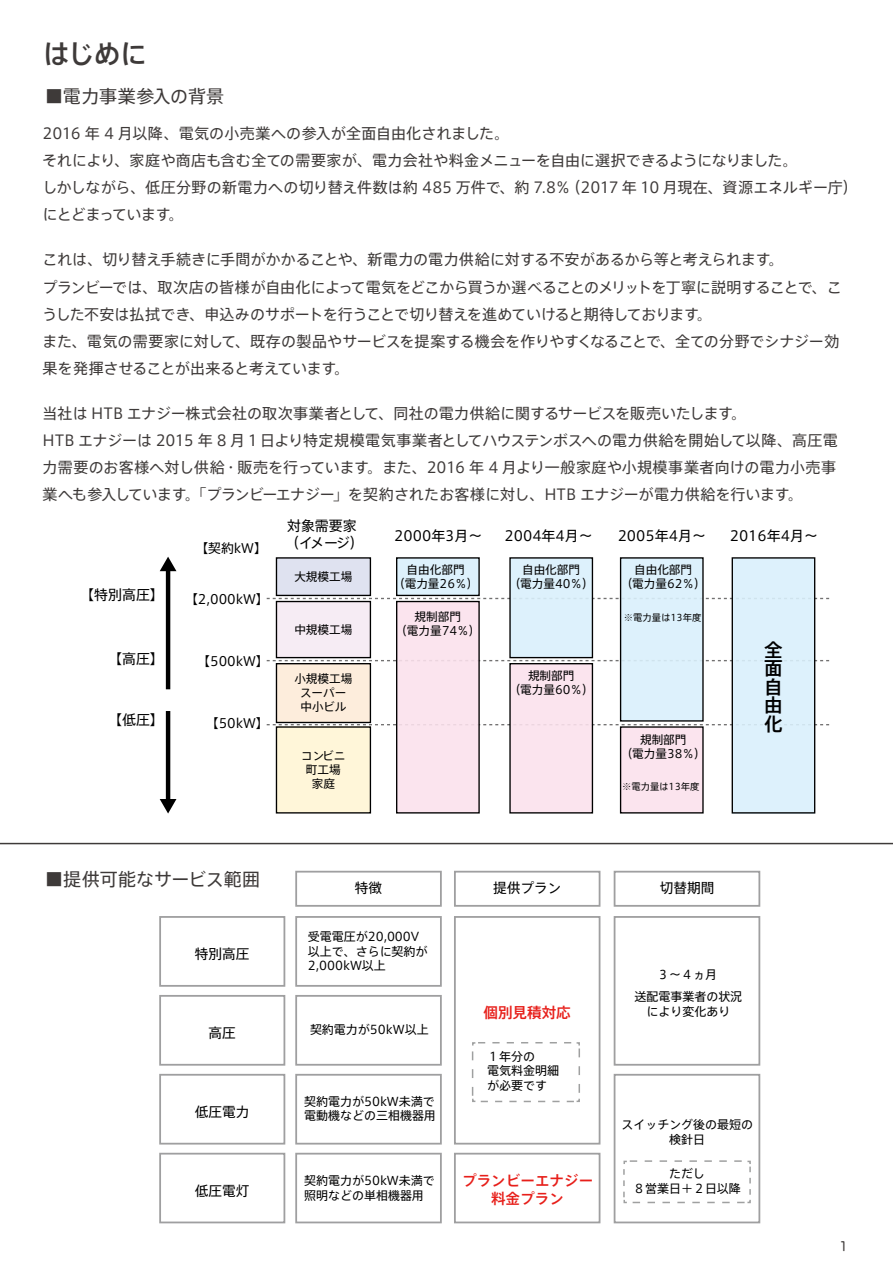
<style>
.page{position:relative;width:893px;height:1263px;background:#fff}
.page>*{position:absolute;margin:0;border:0;box-sizing:border-box;transform-origin:0 0}
.t1{font:500 27px "Axis Std";color:#3e3a39}
.t2{font:500 18.6px/18.6px "Axis Std";color:#000;text-align:justify}
.t3{font:18px "Axis Std";color:#3e3a39}
.t4{font:15px/27px "Axis Std";letter-spacing:-.01em;color:#3e3a39}
.t5{font:500 14.55px/17.5px "Axis Std";color:#e71f1a;text-align:center}
.t6{font:13.95px/16.6px "Axis Std";color:#000}
.t7{font:13.65px "Axis Std";color:#000}
.t8{font:12.9px "Axis Std";color:#000}
.t9{font:12.75px "Hira Maru Pro W4";color:#3e3a39}
.t10{font:12px/14.4px "Axis Std";color:#000}
.t11{font:11.55px/14px "Axis Std";color:#000;text-align:center}
.t12{font:9.3px "Axis Std";color:#000}
</style>
<div class="page">
<svg style="left:267px;top:598px;width:562px;height:1px"></svg>
<svg style="left:267px;top:660px;width:562px;height:1px"></svg>
<svg style="left:267px;top:724px;width:562px;height:1px"></svg>
<svg style="left:160px;top:557px;width:16px;height:132px"></svg>
<svg style="left:160px;top:711px;width:16px;height:102px"></svg>
<hr style="left:0;top:843px;width:893px;height:1px;background:#3e3a39">
<div style="left:159px;top:916px;width:126px;height:71px;border:2px solid #9f9fa0"></div>
<div style="left:159px;top:995px;width:126px;height:71px;border:2px solid #9f9fa0"></div>
<div style="left:159px;top:1074px;width:126px;height:70px;border:2px solid #9f9fa0"></div>
<div style="left:159px;top:1153px;width:126px;height:70px;border:2px solid #9f9fa0"></div>
<div style="left:295px;top:916px;width:147px;height:71px;border:2px solid #9f9fa0"></div>
<div style="left:295px;top:995px;width:147px;height:71px;border:2px solid #9f9fa0"></div>
<div style="left:295px;top:1074px;width:147px;height:70px;border:2px solid #9f9fa0"></div>
<div style="left:295px;top:1153px;width:147px;height:70px;border:2px solid #9f9fa0"></div>
<div style="left:295px;top:871px;width:147px;height:36px;border:2px solid #9f9fa0"></div>
<div style="left:454px;top:916px;width:146px;height:228px;border:2px solid #9f9fa0"></div>
<div style="left:454px;top:1153px;width:146px;height:70px;border:2px solid #9f9fa0"></div>
<svg style="left:471px;top:1042px;width:109px;height:61px"></svg>
<svg style="left:623px;top:1160px;width:128px;height:44px"></svg>
<div style="left:454px;top:871px;width:146px;height:36px;border:2px solid #9f9fa0"></div>
<div style="left:614px;top:916px;width:146px;height:150px;border:2px solid #9f9fa0"></div>
<div style="left:614px;top:1074px;width:146px;height:149px;border:2px solid #9f9fa0"></div>
<div style="left:614px;top:871px;width:146px;height:36px;border:2px solid #9f9fa0"></div>
<svg style="left:275px;top:557px;width:541px;height:257px"></svg>
<h1 class="t1" style="left:43px;top:34px;width:106px">はじめに</h1>
<p class="t3" style="left:45px;top:83px;width:181px">■電力事業参入の背景</p>
<p class="t4" style="left:43px;top:119px;width:817px">2016 年 4 月以降、電気の小売業への参入が全面自由化されました。<br>それにより、家庭や商店も含む全ての需要家が、電力会社や料金メニューを自由に選択できるようになりました。<br>しかしながら、低圧分野の新電力への切り替え件数は約 485 万件で、約 7.8％（2017 年 10 月現在、資源エネルギー庁）にとどまっています。</p>
<p class="t4" style="left:43px;top:245px;width:801px">これは、切り替え手続きに手間がかかることや、新電力の電力供給に対する不安があるから等と考えられます。<br>プランビーでは、取次店の皆様が自由化によって電気をどこから買うか選べることのメリットを丁寧に説明することで、こうした不安は払拭でき、申込みのサポートを行うことで切り替えを進めていけると期待しております。<br>また、電気の需要家に対して、既存の製品やサービスを提案する機会を作りやすくなることで、全ての分野でシナジー効果を発揮させることが出来ると考えています。</p>
<p class="t4" style="left:43px;top:398px;width:797px">当社は HTB エナジー株式会社の取次事業者として、同社の電力供給に関するサービスを販売いたします。<br>HTB エナジーは 2015 年 8 月 1 日より特定規模電気事業者としてハウステンボスへの電力供給を開始して以降、高圧電力需要のお客様へ対し供給・販売を行っています。また、2016 年 4 月より一般家庭や小規模事業者向けの電力小売事業へも参入しています。「プランビーエナジー」を契約されたお客様に対し、HTB エナジーが電力供給を行います。</p>
<p class="t8" style="left:195px;top:538px;width:73px">【契約kW】</p>
<p class="t6" style="left:285px;top:516px;width:80px">対象需要家（イメージ）</p>
<p class="t6" style="left:394px;top:526px;width:90px">2000年3月～</p>
<p class="t6" style="left:504px;top:526px;width:90px">2004年4月～</p>
<p class="t6" style="left:618px;top:526px;width:90px">2005年4月～</p>
<p class="t6" style="left:730px;top:526px;width:90px">2016年4月～</p>
<p class="t11" style="left:294px;top:569px;width:60px">大規模工場</p>
<p class="t6" style="left:80px;top:585px;width:85px">【特別高圧】</p>
<p class="t8" style="left:185px;top:590px;width:85px">【2,000kW】</p>
<p class="t6" style="left:108px;top:649px;width:57px">【高圧】</p>
<p class="t6" style="left:108px;top:711px;width:57px">【低圧】</p>
<p class="t8" style="left:197px;top:651px;width:73px">【500kW】</p>
<p class="t8" style="left:206px;top:714px;width:64px">【50kW】</p>
<p class="t11" style="left:294px;top:622px;width:60px">中規模工場</p>
<p class="t11" style="left:294px;top:671px;width:60px">小規模工場スーパー中小ビル</p>
<p class="t11" style="left:301px;top:748px;width:46px">コンビニ町工場家庭</p>
<p class="t11" style="left:393px;top:562px;width:87px">自由化部門<br>（電力量26％）</p>
<p class="t11" style="left:395px;top:609px;width:87px">規制部門<br>（電力量74％）</p>
<p class="t11" style="left:509px;top:562px;width:87px">自由化部門<br>（電力量40％）</p>
<p class="t11" style="left:621px;top:562px;width:87px">自由化部門<br>（電力量62％）</p>
<p class="t12" style="left:624px;top:611px;width:79px">※電力量は13年度</p>
<p class="t11" style="left:509px;top:668px;width:87px">規制部門<br>（電力量60％）</p>
<p class="t11" style="left:621px;top:732px;width:87px">規制部門<br>（電力量38％）</p>
<p class="t12" style="left:622px;top:780px;width:79px">※電力量は13年度</p>
<p class="t2" style="left:764px;top:639px;width:20px">全面自由化</p>
<p class="t3" style="left:45px;top:866px;width:217px">■提供可能なサービス範囲</p>
<p class="t7" style="left:195px;top:944px;width:56px">特別高圧</p>
<p class="t7" style="left:209px;top:1023px;width:29px">高圧</p>
<p class="t7" style="left:195px;top:1102px;width:56px">低圧電力</p>
<p class="t7" style="left:195px;top:1181px;width:56px">低圧電灯</p>
<p class="t7" style="left:355px;top:878px;width:29px">特徴</p>
<p class="t10" style="left:308px;top:929px;width:121px">受電電圧が20,000V以上で、さらに契約が<br>2,000kW以上</p>
<p class="t10" style="left:310px;top:1021px;width:120px">契約電力が50kW以上</p>
<p class="t10" style="left:304px;top:1093px;width:133px">契約電力が50kW未満で電動機などの三相機器用</p>
<p class="t10" style="left:304px;top:1173px;width:132px">契約電力が50kW未満で照明などの単相機器用</p>
<p class="t7" style="left:493px;top:878px;width:70px">提供プラン</p>
<p class="t5" style="left:483px;top:1003px;width:89px">個別見積対応</p>
<p class="t10" style="left:487px;top:1048px;width:73px">１年分の<br>電気料金明細が必要です</p>
<p class="t5" style="left:462px;top:1171px;width:133px">プランビーエナジー料金プラン</p>
<p class="t7" style="left:660px;top:878px;width:56px">切替期間</p>
<p class="t10" style="left:635px;top:962px;width:109px;line-height:22.6px;text-align:center">３～４ヵ月<br>送配電事業者の状況</p>
<p class="t10" style="left:646px;top:1003px;width:85px">により変化あり</p>
<p class="t10" style="left:621px;top:1117px;width:133px;text-align:center">スイッチング後の最短の検針日</p>
<p class="t10" style="left:633px;top:1166px;width:109px;text-align:center">ただし<br>８営業日＋２日以降</p>
<p class="t9" style="left:840px;top:1235px;width:10px">1</p>
</div>
